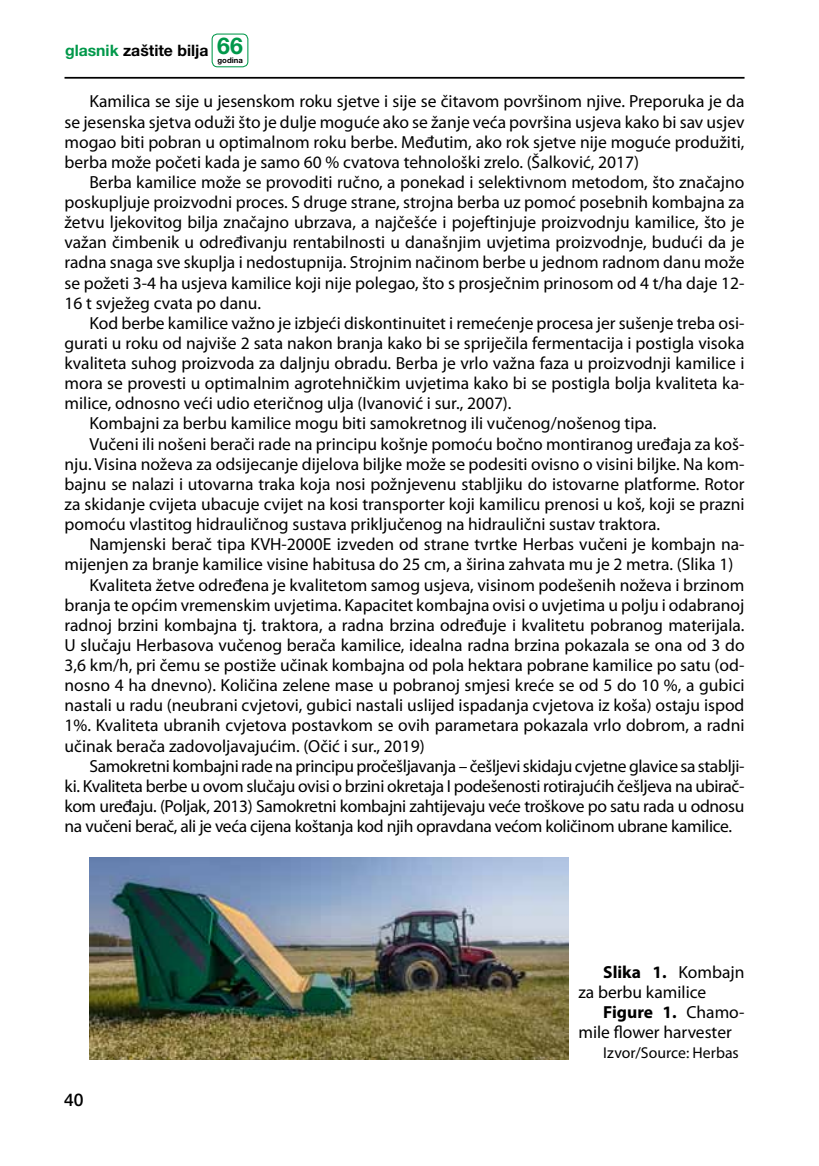
<style>
.page{position:relative;width:819px;height:1166px;background:#fff}
.page>*{position:absolute;margin:0;border:0;box-sizing:border-box;transform-origin:0 0}
.t1{font:17.5px/20.1px "Myriad Pro";color:#000;text-align:justify}
.t2{font:17.5px "Myriad Pro";letter-spacing:-.02em;color:#000}
.t3{font:500 17.5px "Helvetica Neue LT Pro";color:#000}
.t4{font:700 15.75px "Helvetica Neue LT Pro";color:#000}
.t5{font:15.75px "Myriad Pro";color:#000}
.t6{font:700 7.7px "Helvetica Neue LT Pro";color:#000}
.s1{color:#00984a}
.s2{font-size:23.1px;color:#00984a}
.s3{font-weight:700}
</style>
<div class="page">
<hr style="left:64px;top:77px;width:680px;height:2px;background:#000">
<div style="left:211px;top:34px;width:37px;height:33px;border:1px solid #00984a;border-radius:5px"></div>
<img style="left:89px;top:857px;width:479px;height:202px">
<p class="t4" style="left:65px;top:40px;width:179px"><span class="s1">glasnik</span> zaštite bilja <span class="s2">66</span></p>
<p class="t6" style="left:217px;top:56px;width:27px">godina</p>
<p class="t1" style="left:64px;top:91px;width:681px;text-indent:25px">Kamilica se sije u jesenskom roku sjetve i sije se čitavom površinom njive. Preporuka je da se jesenska sjetva oduži što je dulje moguće ako se žanje veća površina usjeva kako bi sav usjev mogao biti pobran u optimalnom roku berbe. Međutim, ako rok sjetve nije moguće produžiti, berba može početi kada je samo 60 % cvatova tehnološki zrelo. (Šalković, 2017)</p>
<p class="t1" style="left:64px;top:172px;width:681px;text-indent:25px">Berba kamilice može se provoditi ručno, a ponekad i selektivnom metodom, što značajno poskupljuje proizvodni proces. S druge strane, strojna berba uz pomoć posebnih kombajna za žetvu ljekovitog bilja značajno ubrzava, a najčešće i pojeftinjuje proizvodnju kamilice, što je važan čimbenik u određivanju rentabilnosti u današnjim uvjetima proizvodnje, budući da je radna snaga sve skuplja i nedostupnija. Strojnim načinom berbe u jednom radnom danu može se požeti 3-4 ha usjeva kamilice koji nije polegao, što s prosječnim prinosom od 4 t/ha daje 12- 16 t svježeg cvata po danu.</p>
<p class="t1" style="left:89px;top:313px;width:656px">Kod berbe kamilice važno je izbjeći diskontinuitet i remećenje procesa jer sušenje treba osi-</p>
<p class="t1" style="left:64px;top:333px;width:681px">gurati u roku od najviše 2 sata nakon branja kako bi se spriječila fermentacija i postigla visoka</p>
<p class="t1" style="left:64px;top:353px;width:681px">kvaliteta suhog proizvoda za daljnju obradu. Berba je vrlo važna faza u proizvodnji kamilice i</p>
<p class="t1" style="left:64px;top:373px;width:681px">mora se provesti u optimalnim agrotehničkim uvjetima kako bi se postigla bolja kvaliteta ka-</p>
<p class="t1" style="left:64px;top:393px;width:448px">milice, odnosno veći udio eteričnog ulja (Ivanović i sur., 2007).</p>
<p class="t1" style="left:89px;top:413px;width:568px">Kombajni za berbu kamilice mogu biti samokretnog ili vučenog/nošenog tipa.</p>
<p class="t1" style="left:89px;top:433px;width:656px">Vučeni ili nošeni berači rade na principu košnje pomoću bočno montiranog uređaja za koš-</p>
<p class="t1" style="left:64px;top:453px;width:681px">nju. Visina noževa za odsijecanje dijelova biljke može se podesiti ovisno o visini biljke. Na kom-</p>
<p class="t1" style="left:64px;top:474px;width:681px">bajnu se nalazi i utovarna traka koja nosi požnjevenu stabljiku do istovarne platforme. Rotor</p>
<p class="t1" style="left:64px;top:494px;width:681px">za skidanje cvijeta ubacuje cvijet na kosi transporter koji kamilicu prenosi u koš, koji se prazni</p>
<p class="t1" style="left:64px;top:514px;width:597px">pomoću vlastitog hidrauličnog sustava priključenog na hidraulični sustav traktora.</p>
<p class="t1" style="left:89px;top:534px;width:656px">Namjenski berač tipa KVH-2000E izveden od strane tvrtke Herbas vučeni je kombajn na-</p>
<p class="t1" style="left:64px;top:554px;width:670px">mijenjen za branje kamilice visine habitusa do 25 cm, a širina zahvata mu je 2 metra. (Slika 1)</p>
<p class="t1" style="left:89px;top:574px;width:656px">Kvaliteta žetve određena je kvalitetom samog usjeva, visinom podešenih noževa i brzinom</p>
<p class="t1" style="left:64px;top:594px;width:681px">branja te općim vremenskim uvjetima. Kapacitet kombajna ovisi o uvjetima u polju i odabranoj</p>
<p class="t1" style="left:64px;top:614px;width:681px">radnoj brzini kombajna tj. traktora, a radna brzina određuje i kvalitetu pobranog materijala.</p>
<p class="t1" style="left:64px;top:635px;width:681px">U slučaju Herbasova vučenog berača kamilice, idealna radna brzina pokazala se ona od 3 do</p>
<p class="t1" style="left:64px;top:655px;width:681px">3,6 km/h, pri čemu se postiže učinak kombajna od pola hektara pobrane kamilice po satu (od-</p>
<p class="t1" style="left:64px;top:675px;width:681px">nosno 4 ha dnevno). Količina zelene mase u pobranoj smjesi kreće se od 5 do 10 %, a gubici</p>
<p class="t1" style="left:64px;top:695px;width:681px">nastali u radu (neubrani cvjetovi, gubici nastali uslijed ispadanja cvjetova iz koša) ostaju ispod</p>
<p class="t1" style="left:64px;top:715px;width:681px">1%. Kvaliteta ubranih cvjetova postavkom se ovih parametara pokazala vrlo dobrom, a radni</p>
<p class="t1" style="left:64px;top:735px;width:362px">učinak berača zadovoljavajućim. (Očić i sur., 2019)</p>
<p class="t2" style="left:89px;top:755px;width:656px">Samokretni kombajni rade na principu pročešljavanja – češljevi skidaju cvjetne glavice sa stablji-</p>
<p class="t2" style="left:64px;top:775px;width:681px">ki. Kvaliteta berbe u ovom slučaju ovisi o brzini okretaja I podešenosti rotirajućih češljeva na ubirač-</p>
<p class="t2" style="left:64px;top:795px;width:681px">kom uređaju. (Poljak, 2013) Samokretni kombajni zahtijevaju veće troškove po satu rada u odnosu</p>
<p class="t2" style="left:64px;top:815px;width:669px">na vučeni berač, ali je veća cijena koštanja kod njih opravdana većom količinom ubrane kamilice.</p>
<p class="t3" style="left:64px;top:1090px;width:21px">40</p>
<p class="t1" style="left:578px;top:962px;width:167px;text-indent:25px"><span class="s3">Slika 1.</span> Kombajn za berbu kamilice</p>
<p class="t1" style="left:578px;top:1002px;width:167px;text-indent:25px"><span class="s3">Figure 1.</span> Chamo&shy;mile flower harvester</p>
<p class="t5" style="left:603px;top:1042px;width:137px">Izvor/Source: Herbas</p>
</div>
